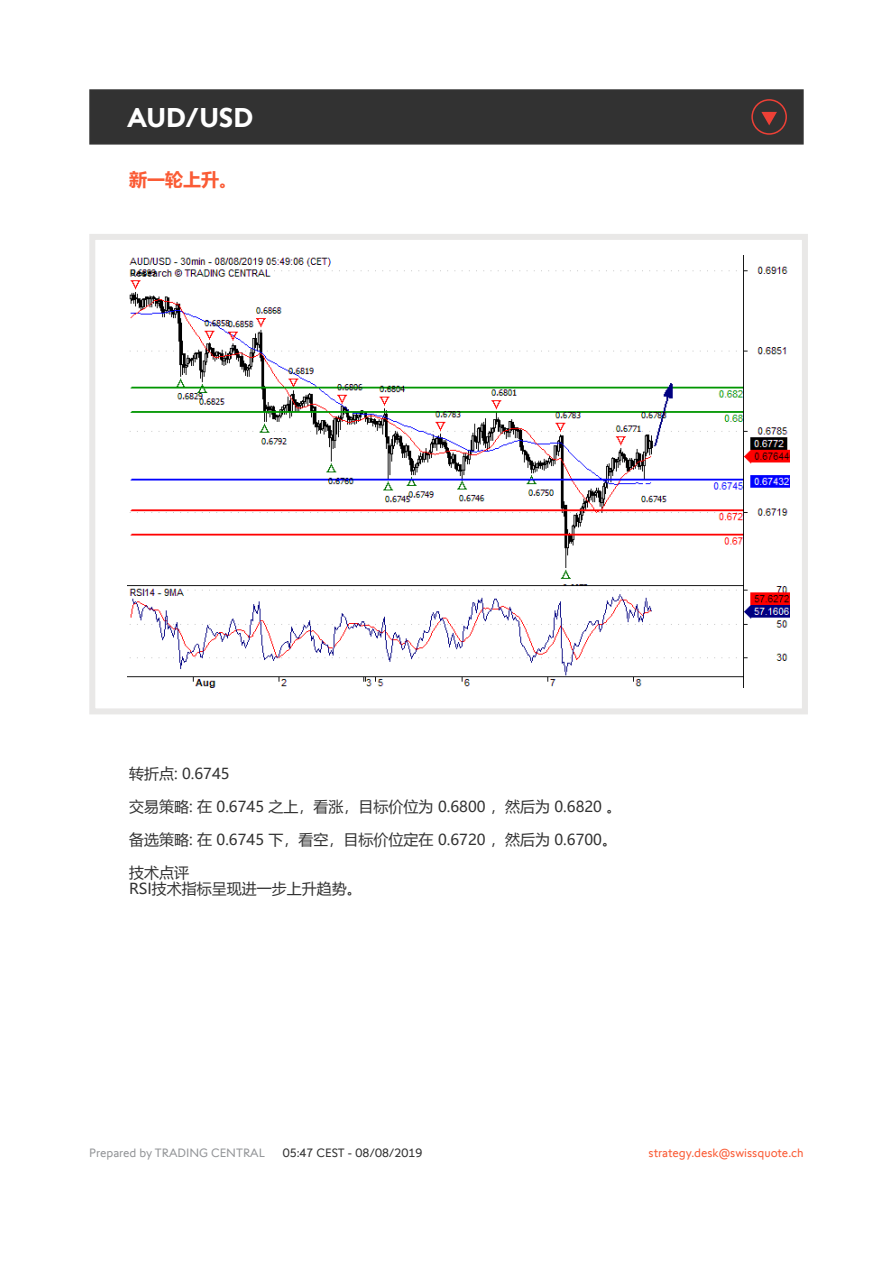
<style>
.page{position:relative;width:893px;height:1263px;background:#fff}
.page>*{position:absolute;margin:0;border:0;box-sizing:border-box;transform-origin:0 0}
.t1{font:700 27px "Swissquote CT";color:#fff}
.t2{font:700 18px "Microsoft Ya Hei UI";color:#fa5b35}
.t3{font:15px/16.5px "Microsoft Ya Hei UI";color:#323232}
.t4{font:12px "Swissquote CT";color:#fa5b35}
.t5{font:12px "Swissquote CT";color:#939598}
.t6{font:12px "Swissquote CT";color:#323232}
</style>
<div class="page">
<div style="left:89px;top:234px;width:719px;height:480px;border:6px solid #e9e8e7"></div>
<div style="left:89px;top:89px;width:715px;height:56px;background:#323232;border:2px solid #323232"></div>
<img style="left:128px;top:255px;width:661px;height:432px">
<svg style="left:751px;top:99px;width:36px;height:36px"></svg>
<h1 class="t1" style="left:128px;top:101px;width:127px">AUD/USD</h1>
<p class="t2" style="left:129px;top:167px;width:109px">新一轮上升。</p>
<p class="t3" style="left:129px;top:765px;width:102px">转折点: 0.6745</p>
<p class="t3" style="left:129px;top:798px;width:494px">交易策略: 在 0.6745 之上，看涨，目标价位为 0.6800 ，然后为 0.6820 。</p>
<p class="t3" style="left:129px;top:831px;width:489px">备选策略: 在 0.6745 下，看空，目标价位定在 0.6720 ，然后为 0.6700。</p>
<p class="t3" style="left:129px;top:864px;width:234px">技术点评<br>RSI技术指标呈现进一步上升趋势。</p>
<p class="t5" style="left:89px;top:1145px;width:177px">Prepared by TRADING CENTRAL</p>
<p class="t6" style="left:283px;top:1145px;width:141px">05:47 CEST - 08/08/2019</p>
<p class="t4" style="left:649px;top:1145px;width:157px">strategy.desk@swissquote.ch</p>
</div>
